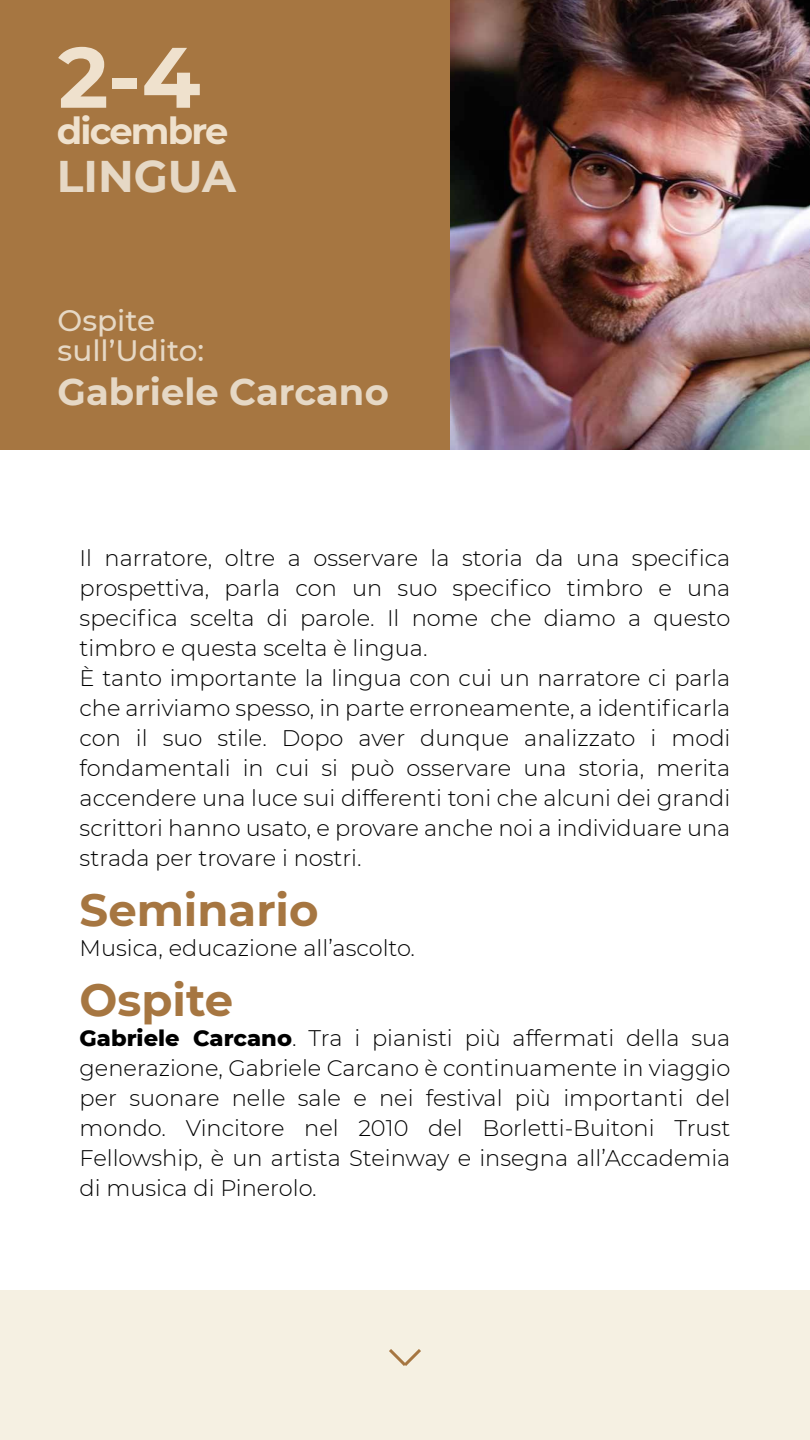
<style>
.page{position:relative;width:810px;height:1440px;background:#fff}
.page>*{position:absolute;margin:0;border:0;box-sizing:border-box;transform-origin:0 0}
.t1{font:700 85.57px "Montserrat";color:#efe1cd}
.t2{font:700 45px "Montserrat";color:#a67641}
.t3{font:700 44.25px "Montserrat";color:#e6d8c5}
.t4{font:700 36.9px "Montserrat";color:#e6d8c5}
.t5{font:700 36.9px "Montserrat";letter-spacing:-.05em;color:#efe1cd}
.t6{font:500 29.47px/29.5px "Montserrat";color:#e6d8c5}
.t7{font:300 22.5px/30px "Montserrat";color:#000}
.s1{font-weight:800}
</style>
<div class="page">
<div style="left:0;top:1290px;width:810px;height:150px;background:#f5f0e2"></div>
<div style="left:0;top:0;width:450px;height:450px;background:#a67641"></div>
<img style="left:450px;top:0;width:360px;height:450px">
<svg style="left:389px;top:1349px;width:32px;height:17px"></svg>
<h1 class="t1" style="left:58px;top:16px;width:144px">2-4</h1>
<h3 class="t5" style="left:57px;top:104px;width:173px">dicembre</h3>
<h3 class="t3" style="left:57px;top:144px;width:181px">LINGUA</h3>
<h3 class="t6" style="left:58px;top:305px;width:148px">Ospite sull’Udito:</h3>
<h3 class="t4" style="left:58px;top:365px;width:333px">Gabriele Carcano</h3>
<p class="t7" style="left:80px;top:542px;width:652px">Il narratore, oltre a osservare la storia da una specifica prospettiva, parla con un suo specifico timbro e una specifica scelta di parole. Il nome che diamo a questo timbro e questa scelta è lingua.<br>È tanto importante la lingua con cui un narratore ci parla che arriviamo spesso, in parte erroneamente, a identificarla con il suo stile. Dopo aver dunque analizzato i modi fondamentali in cui si può osservare una storia, merita accendere una luce sui differenti toni che alcuni dei grandi scrittori hanno usato, e provare anche noi a individuare una strada per trovare i nostri.</p>
<h2 class="t2" style="left:80px;top:877px;width:240px">Seminario</h2>
<p class="t7" style="left:80px;top:932px;width:337px">Musica, educazione all’ascolto.</p>
<h2 class="t2" style="left:80px;top:967px;width:155px">Ospite</h2>
<p class="t7" style="left:80px;top:1022px;width:652px;text-align:justify"><span class="s1">Gabriele Carcano</span>. Tra i pianisti più affermati della sua generazione, Gabriele Carcano è continuamente in viaggio per suonare nelle sale e nei festival più importanti del mondo. Vincitore nel 2010 del Borletti-Buitoni Trust Fellowship, è un artista Steinway e insegna all’Accademia di musica di Pinerolo.</p>
</div>
